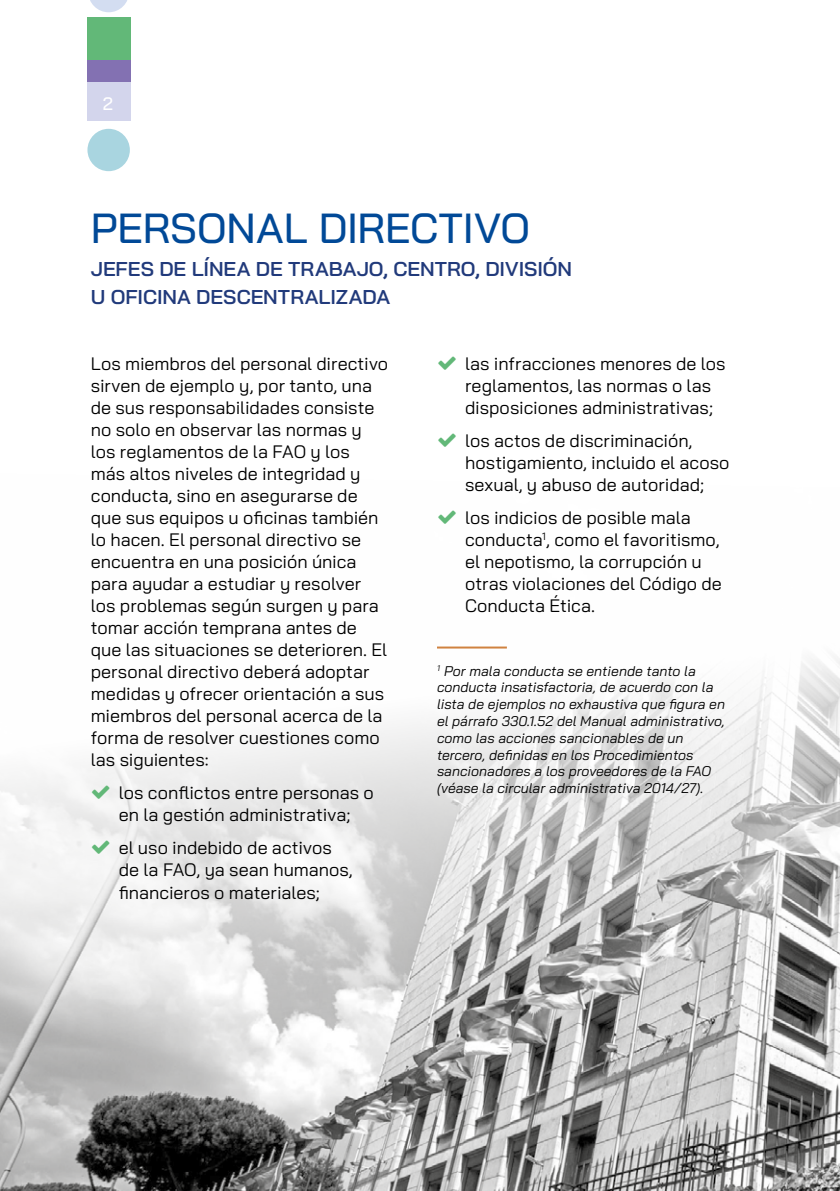
<style>
.page{position:relative;width:840px;height:1191px;background:#fff}
.page>*{position:absolute;margin:0;border:0;box-sizing:border-box;transform-origin:0 0}
.t1{font:500 42px "Bai Jamjuree";letter-spacing:-.005em;color:#014997}
.t2{font:600 20px/28px "Bai Jamjuree";color:#213a7b}
.t3{font:18px/22px "Bai Jamjuree";color:#000}
.t4{font:500 18px "Bai Jamjuree";color:#fff}
.t5{font:italic 14px/16.8px "Bai Jamjuree";color:#000}
</style>
<div class="page">
<img style="left:0;top:646px;width:839px;height:545px">
<div style="left:87px;top:81px;width:43px;height:40px;background:#d3d5ec"></div>
<div style="left:87px;top:18px;width:43px;height:43px;background:#62b878"></div>
<div style="left:87px;top:61px;width:43px;height:21px;background:#8371b2"></div>
<svg style="left:90px;top:0;width:37px;height:12px"></svg>
<div style="left:87px;top:129px;width:43px;height:42px;background:#a9d5e0;border-radius:50%"></div>
<hr style="left:437px;top:646px;width:69px;height:2px;background:#d08240">
<svg style="left:92px;top:785px;width:17px;height:14px"></svg>
<svg style="left:92px;top:841px;width:17px;height:13px"></svg>
<p class="t4" style="left:103px;top:93px;width:12px">2</p>
<h1 class="t1" style="left:91px;top:204px;width:440px">PERSONAL DIRECTIVO</h1>
<p class="t2" style="left:91px;top:255px;width:482px">JEFES DE LÍNEA DE TRABAJO, CENTRO, DIVISIÓN<br>U OFICINA DESCENTRALIZADA</p>
<p class="t3" style="left:91px;top:352px;width:299px">Los miembros del personal directivo sirven de ejemplo y, por tanto, una de sus responsabilidades consiste no solo en observar las normas y los reglamentos de la FAO y los más altos niveles de integridad y conducta, sino en asegurarse de que sus equipos u oficinas también lo hacen. El personal directivo se encuentra en una posición única para ayudar a estudiar y resolver los problemas según surgen y para tomar acción temprana antes de que las situaciones se deterioren. El personal directivo deberá adoptar medidas y ofrecer orientación a sus miembros del personal acerca de la forma de resolver cuestiones como las siguientes:</p>
<p class="t3" style="left:119px;top:781px;width:256px">los conflictos entre personas o en la gestión administrativa;</p>
<p class="t3" style="left:119px;top:837px;width:235px">el uso indebido de activos de la FAO, ya sean humanos, financieros o materiales;</p>
<p class="t3" style="left:465px;top:352px;width:262px">las infracciones menores de los reglamentos, las normas o las disposiciones administrativas;</p>
<p class="t3" style="left:465px;top:429px;width:266px">los actos de discriminación, hostigamiento, incluido el acoso sexual, y abuso de autoridad;</p>
<p class="t3" style="left:465px;top:507px;width:258px">los indicios de posible mala conducta<sup>1</sup>, como el favoritismo, el nepotismo, la corrupción u otras violaciones del Código de<br>Conducta Ética.</p>
<p class="t5" style="left:437px;top:662px;width:289px"><sup>1</sup> Por mala conducta se entiende tanto la conducta insatisfactoria, de acuerdo con la lista de ejemplos no exhaustiva que figura en el párrafo 330.1.52 del Manual administrativo, como las acciones sancionables de un tercero, definidas en los Procedimientos sancionadores a los proveedores de la FAO (véase la circular administrativa 2014/27).</p>
</div>
